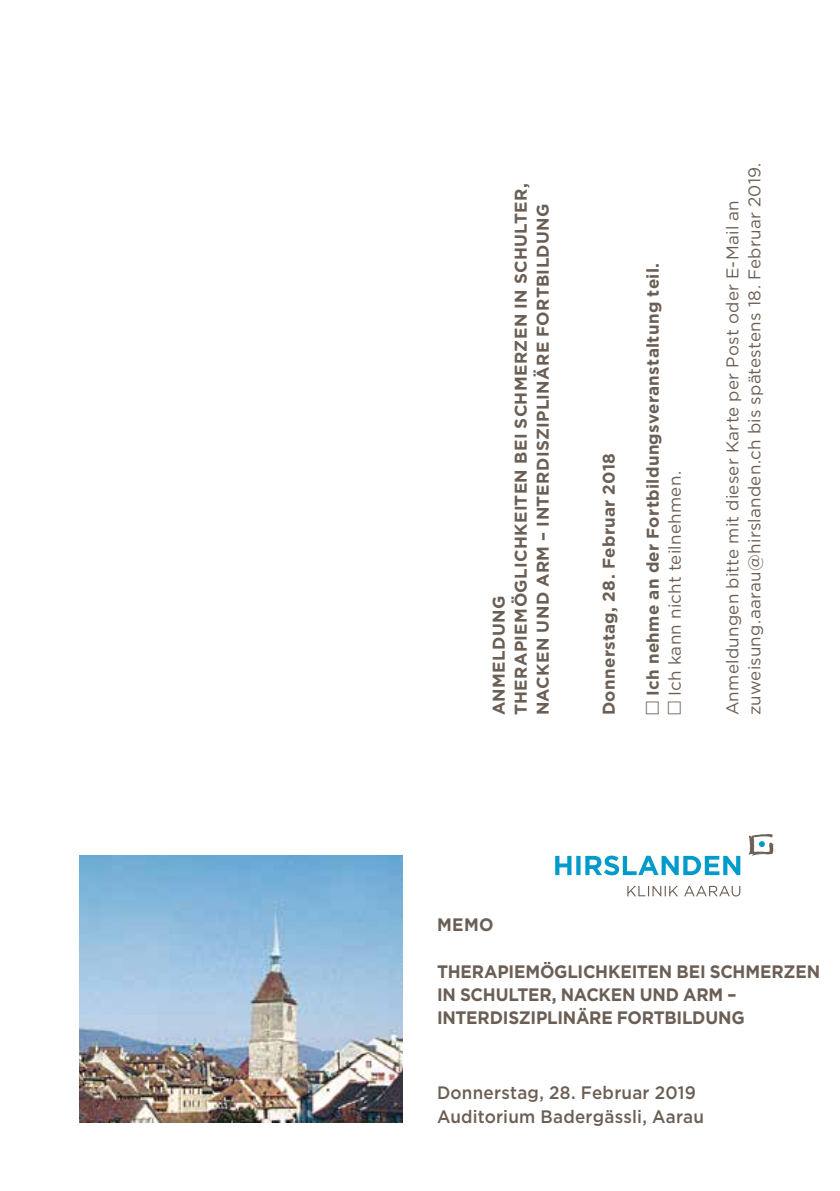
<style>
.page{position:relative;width:840px;height:1191px;background:#fff}
.page>*{position:absolute;margin:0;border:0;box-sizing:border-box;transform-origin:0 0}
.t1{font:700 18px "Gotham";letter-spacing:-.01em;color:#6b5f55;scale:.94 1}
.t2{font:500 18px/24px "Gotham";letter-spacing:.015em;color:#6b5f55;scale:.94 1}
.t3{font:700 17px/22px "Gotham";letter-spacing:.02em;color:#6b5f55}
.t4{font:17px/22px "Gotham";letter-spacing:.015em;color:#6b5f55}
.s1{font-family:"European Pi Three";font-weight:400}
.s2{font-weight:400}
</style>
<div class="page">
<svg style="left:748px;top:834px;width:25px;height:22px"></svg>
<svg style="left:555px;top:855px;width:185px;height:20px"></svg>
<svg style="left:627px;top:885px;width:113px;height:11px"></svg>
<img style="left:79px;top:855px;width:324px;height:268px">
<p class="t3" style="left:487px;top:715px;width:533px;rotate:-90deg">ANMELDUNG<br>THERAPIEMÖGLICHKEITEN BEI SCHMERZEN IN SCHULTER,<br>NACKEN UND ARM – INTERDISZIPLINÄRE FORTBILDUNG</p>
<p class="t3" style="left:597px;top:715px;width:264px;rotate:-90deg">DONNERSTAG, 28. FEBRUAR 2018</p>
<p class="t3" style="left:641px;top:715px;width:454px;rotate:-90deg"><span class="s1">m</span> ICH NEHME AN DER FORTBILDUNGSVERANSTALTUNG TEIL. <span class="s1">m</span> <span class="s2">Ich kann nicht teilnehmen.</span></p>
<p class="t4" style="left:720px;top:715px;width:554px;rotate:-90deg">Anmeldungen bitte mit dieser Karte per Post oder E-Mail an zuweisung.aarau@hirslanden.ch bis spätestens 18. Februar 2019.</p>
<p class="t1" style="left:437px;top:913px;width:62px">MEMO</p>
<p class="t1" style="left:437px;top:959px;width:226px">THERAPIEMÖGLICHKEITEN</p>
<p class="t1" style="left:676px;top:959px;width:140px">BEI SCHMERZEN</p>
<p class="t1" style="left:437px;top:982px;width:75px">IN SCHULTE</p>
<p class="t1" style="left:539px;top:982px;width:121px">R, NACKEN UND</p>
<p class="t1" style="left:683px;top:982px;width:58px">ARM –</p>
<p class="t1" style="left:437px;top:1006px;width:19px">INTE</p>
<p class="t1" style="left:477px;top:1006px;width:232px">RDISZIPLINÄRE FORTBILDUNG</p>
<p class="t2" style="left:437px;top:1080px;width:285px">Donnerstag, 28. Februar 2019<br>Auditorium Badergässli, Aarau</p>
</div>
